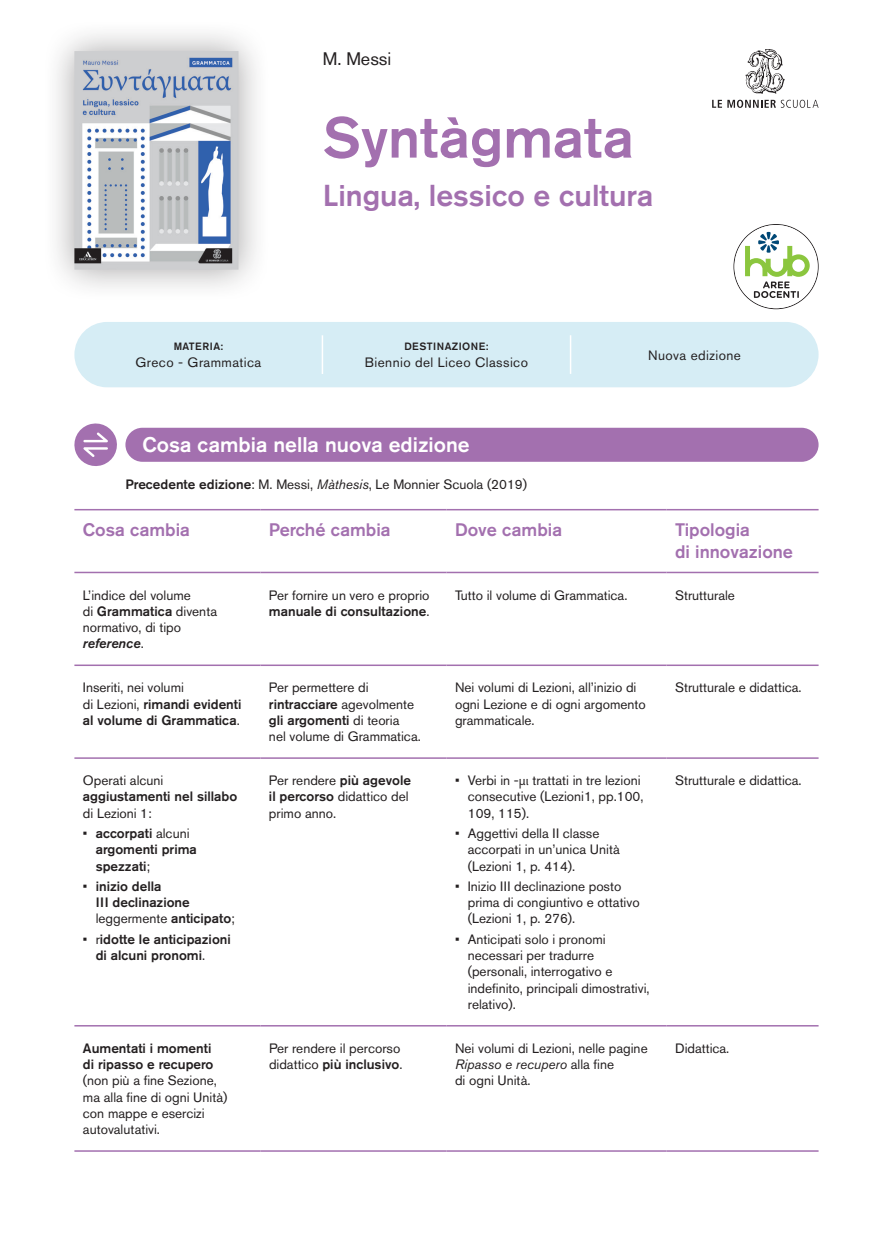
<style>
.page{position:relative;width:893px;height:1234px;background:#fff}
.page>*{position:absolute;margin:0;border:0;box-sizing:border-box;transform-origin:0 0}
.t1{font:500 57px "Akzidenz Grotesk BE";color:#a370af}
.t2{font:500 30px "Akzidenz Grotesk BE";color:#a370af}
.t3{font:500 21px "Akzidenz Grotesk BE";color:#fff}
.t4{font:500 18px/21.6px "Akzidenz Grotesk BE";color:#a370af}
.t5{font:18px "Akzidenz Grotesk BE";color:#231f20}
.t6{font:13.5px/16.2px "Akzidenz Grotesk BE";color:#231f20}
.t7{font:500 13.5px/16.2px "Akzidenz Grotesk BE";color:#231f20}
.t8{font:13.5px "Akzidenz Grotesk BE";letter-spacing:.03em;color:#231f20}
.t9{font:500 10.5px "Akzidenz Grotesk BE";letter-spacing:.03em;color:#231f20}
.s1{font-weight:500}
.s2{font-style:italic}
.s3{font-weight:500;font-style:italic}
.s4{font-weight:400}
.s5{font-family:"Hypatia Sans Pro"}
</style>
<div class="page">
<div style="left:42px;top:19px;width:229px;height:283px;background:#231f20;opacity:.4"></div>
<img style="left:74px;top:51px;width:164px;height:218px">
<div style="left:74px;top:322px;width:745px;height:65px;background:#d6edf5;border-radius:33px"></div>
<hr style="left:322px;top:335px;width:1px;height:39px;background:#fff">
<hr style="left:570px;top:335px;width:1px;height:39px;background:#fff">
<svg style="left:712px;top:100px;width:107px;height:8px"></svg>
<svg style="left:745px;top:49px;width:40px;height:45px"></svg>
<svg style="left:734px;top:225px;width:84px;height:83px"></svg>
<div style="left:125px;top:427px;width:694px;height:34px;background:#a370af;border-radius:17px"></div>
<svg style="left:74px;top:423px;width:43px;height:43px"></svg>
<hr style="left:74px;top:664px;width:186px;height:2px;background:#a370af">
<hr style="left:260px;top:664px;width:186px;height:2px;background:#a370af">
<hr style="left:446px;top:664px;width:220px;height:2px;background:#a370af">
<hr style="left:666px;top:664px;width:153px;height:2px;background:#a370af">
<hr style="left:74px;top:571px;width:186px;height:2px;background:#a370af">
<hr style="left:260px;top:571px;width:186px;height:2px;background:#a370af">
<hr style="left:446px;top:571px;width:220px;height:2px;background:#a370af">
<hr style="left:74px;top:757px;width:186px;height:1px;background:#a370af">
<hr style="left:260px;top:757px;width:186px;height:1px;background:#a370af">
<hr style="left:446px;top:757px;width:220px;height:1px;background:#a370af">
<hr style="left:74px;top:1024px;width:186px;height:2px;background:#a370af">
<hr style="left:260px;top:1024px;width:186px;height:2px;background:#a370af">
<hr style="left:446px;top:1024px;width:220px;height:2px;background:#a370af">
<hr style="left:666px;top:571px;width:153px;height:2px;background:#a370af">
<hr style="left:666px;top:1024px;width:153px;height:2px;background:#a370af">
<hr style="left:74px;top:509px;width:186px;height:1px;background:#a370af">
<hr style="left:260px;top:509px;width:186px;height:1px;background:#a370af">
<hr style="left:446px;top:509px;width:220px;height:1px;background:#a370af">
<hr style="left:666px;top:509px;width:153px;height:1px;background:#a370af">
<hr style="left:666px;top:757px;width:153px;height:1px;background:#a370af">
<hr style="left:74px;top:1149px;width:186px;height:2px;background:#a370af">
<hr style="left:260px;top:1149px;width:186px;height:2px;background:#a370af">
<hr style="left:446px;top:1149px;width:220px;height:2px;background:#a370af">
<hr style="left:666px;top:1149px;width:153px;height:2px;background:#a370af">
<h3 class="t5" style="left:323px;top:48px;width:70px">M. Messi</h3>
<p class="t9" style="left:174px;top:340px;width:51px">MATERIA:</p>
<p class="t8" style="left:136px;top:354px;width:127px">Greco - Grammatica</p>
<h1 class="t1" style="left:323px;top:103px;width:313px">Syntàgmata</h1>
<h2 class="t2" style="left:323px;top:177px;width:332px">Lingua, lessico e cultura</h2>
<p class="t9" style="left:405px;top:340px;width:85px">DESTINAZIONE:</p>
<p class="t8" style="left:365px;top:354px;width:165px">Biennio del Liceo Classico</p>
<p class="t8" style="left:648px;top:347px;width:94px">Nuova edizione</p>
<h3 class="t3" style="left:142px;top:432px;width:329px">Cosa cambia nella nuova edizione</h3>
<p class="t6" style="left:125px;top:476px;width:403px"><span class="s1">Precedente edizione</span>: M. Messi, <span class="s2">Màthesis</span>, Le Monnier Scuola (2019)</p>
<h3 class="t4" style="left:83px;top:518px;width:109px">Cosa cambia</h3>
<h3 class="t4" style="left:269px;top:518px;width:123px">Perché cambia</h3>
<h3 class="t4" style="left:455px;top:518px;width:109px">Dove cambia</h3>
<h3 class="t4" style="left:675px;top:518px;width:120px">Tipologia<br>di innovazione</h3>
<p class="t6" style="left:83px;top:586px;width:136px">L’indice del volume<br>di <span class="s1">Grammatica</span> diventa normativo, di tipo <span class="s3">reference</span>.</p>
<p class="t6" style="left:269px;top:586px;width:162px">Per fornire un vero e proprio <span class="s1">manuale di consultazione</span>.</p>
<p class="t6" style="left:455px;top:586px;width:174px">Tutto il volume di Grammatica.</p>
<p class="t6" style="left:675px;top:586px;width:61px">Strutturale</p>
<p class="t7" style="left:83px;top:679px;width:160px"><span class="s4">Inseriti, nei volumi<br>di Lezioni,</span> rimandi evidenti al volume di Grammatica<span class="s4">.</span></p>
<p class="t6" style="left:269px;top:679px;width:153px">Per permettere di <span class="s1">rintracciare</span> agevolmente <span class="s1">gli argomenti</span> di teoria<br>nel volume di Grammatica.</p>
<p class="t6" style="left:455px;top:679px;width:192px">Nei volumi di Lezioni, all’inizio di ogni Lezione e di ogni argomento grammaticale.</p>
<p class="t6" style="left:675px;top:679px;width:128px">Strutturale e didattica.</p>
<p class="t6" style="left:83px;top:772px;width:82px">Operati alcuni</p>
<p class="t7" style="left:83px;top:788px;width:156px">aggiustamenti nel sillabo</p>
<p class="t6" style="left:83px;top:804px;width:70px">di Lezioni 1:</p>
<p class="t7" style="left:96px;top:824px;width:103px;text-indent:-13px"><span class="s4">•</span> accorpati <span class="s4">alcuni </span>argomenti prima spezzati<span class="s4">;</span></p>
<p class="t7" style="left:96px;top:877px;width:141px;text-indent:-13px"><span class="s4">•</span> inizio della<br>III declinazione <span class="s4">leggermente</span> anticipato<span class="s4">;</span></p>
<p class="t7" style="left:96px;top:930px;width:137px;text-indent:-13px"><span class="s4">• r</span>idotte le anticipazioni di alcuni pronomi<span class="s4">.</span></p>
<p class="t6" style="left:675px;top:772px;width:128px">Strutturale e didattica.</p>
<p class="t6" style="left:269px;top:772px;width:143px">Per rendere <span class="s1">più agevole il percorso</span> didattico del primo anno.</p>
<p class="t6" style="left:468px;top:772px;width:177px;text-indent:-13px">• Verbi in -<span class="s5">μι</span> trattati in tre lezioni consecutive (Lezioni1, pp.100,<br>109, 115).</p>
<p class="t6" style="left:468px;top:825px;width:154px;text-indent:-13px">• Aggettivi della II classe accorpati in un’unica Unità (Lezioni 1, p. 414).</p>
<p class="t6" style="left:468px;top:877px;width:173px;text-indent:-13px">• Inizio III declinazione posto prima di congiuntivo e ottativo (Lezioni 1, p. 276).</p>
<p class="t6" style="left:468px;top:930px;width:183px;text-indent:-13px">• Anticipati solo i pronomi necessari per tradurre (personali, interrogativo e indefinito, principali dimostrativi, relativo).</p>
<p class="t7" style="left:83px;top:1039px;width:132px">Aumentati i momenti di ripasso e recupero</p>
<p class="t6" style="left:83px;top:1072px;width:146px">(non più a fine Sezione, ma alla fine di ogni Unità) con mappe e esercizi autovalutativi.</p>
<p class="t6" style="left:269px;top:1039px;width:135px">Per rendere il percorso didattico <span class="s1">più inclusivo</span>.</p>
<p class="t6" style="left:455px;top:1039px;width:194px">Nei volumi di Lezioni, nelle pagine<br><span class="s2">Ripasso e recupero</span> alla fine<br>di ogni Unità.</p>
<p class="t6" style="left:675px;top:1039px;width:56px">Didattica.</p>
</div>
